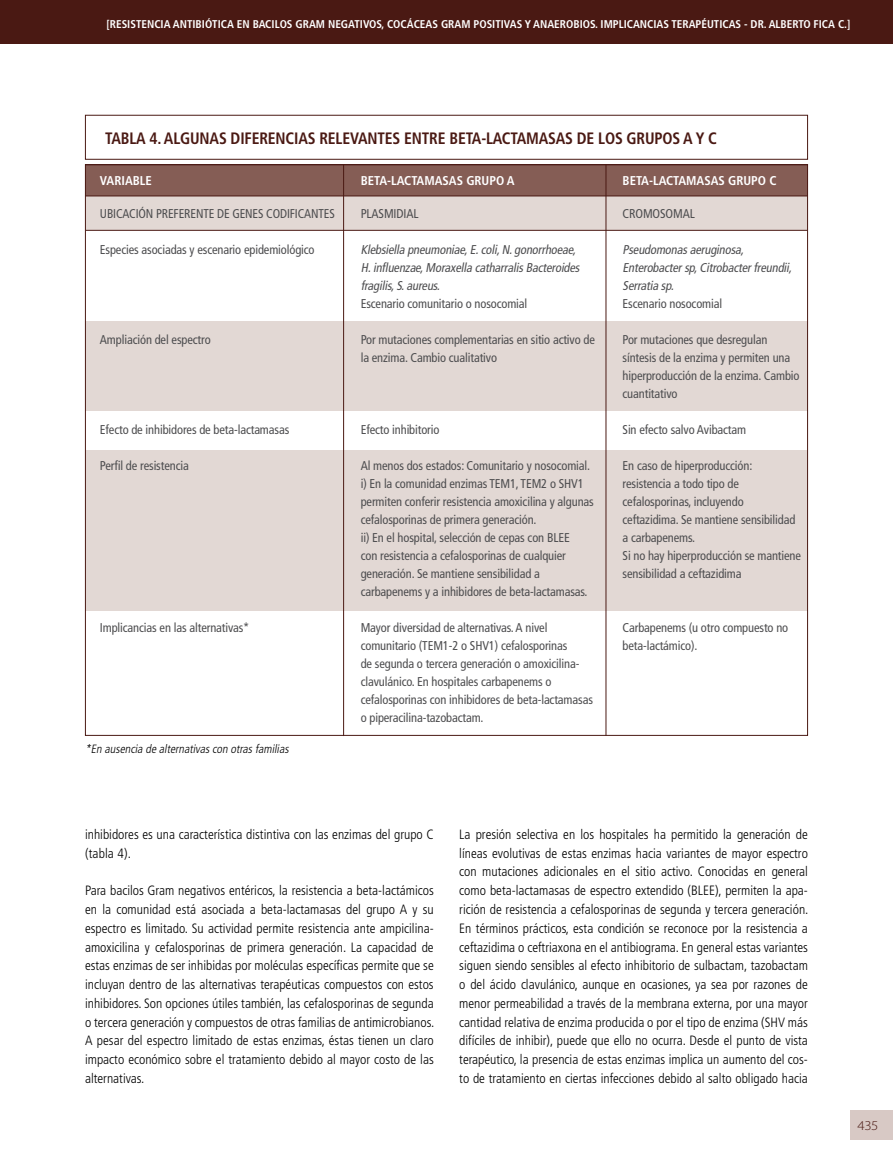
<style>
.page{position:relative;width:893px;height:1170px;background:#fff}
.page>*{position:absolute;margin:0;border:0;box-sizing:border-box;transform-origin:0 0}
.t1{font:700 condensed 16.5px "Frutiger";letter-spacing:-.01em;color:#4a1913;scale:.95 1}
.t2{font:300 condensed 13.5px/18.8px "Frutiger";color:#000;text-align:justify}
.t3{font:300 13.5px "Myriad Pro";color:#4a1913;scale:1.1 1}
.t4{font:condensed 12.75px/18px "Frutiger";letter-spacing:-.01em;color:#4d4d4f}
.t5{font:italic condensed 12.75px/18px "Frutiger";color:#4d4d4f}
.t6{font:700 condensed 12.75px "Frutiger";color:#fff}
.t7{font:condensed 12.75px "Frutiger";letter-spacing:-.01em;color:#4d4d4f;scale:.96 1}
.t8{font:italic 300 condensed 12px "Frutiger";color:#000}
.t9{font:700 condensed 11.25px "Frutiger";color:#fff}
</style>
<div class="page">
<div style="left:850px;top:1110px;width:43px;height:30px;background:#d8c9c5"></div>
<div style="left:0;top:0;width:893px;height:44px;background:#4a1913"></div>
<div style="left:85px;top:194px;width:722px;height:36px;background:#e2d8d4"></div>
<div style="left:85px;top:321px;width:722px;height:90px;background:#e2d8d4"></div>
<div style="left:85px;top:450px;width:722px;height:161px;background:#e2d8d4"></div>
<div style="left:85px;top:164px;width:722px;height:31px;background:#855d55"></div>
<div style="left:85px;top:115px;width:723px;height:45px;border:1px solid #4a1913"></div>
<hr style="left:343px;top:164px;width:1px;height:572px;background:#4a1913">
<hr style="left:86px;top:230px;width:721px;height:1px;background:#4a1913">
<hr style="left:606px;top:164px;width:1px;height:571px;background:#4a1913">
<hr style="left:85px;top:164px;width:722px;height:1px;background:#4a1913">
<hr style="left:85px;top:195px;width:722px;height:1px;background:#4a1913">
<p class="t9" style="left:106px;top:17px;width:16px">[RESISTENCIA</p>
<p class="t9" style="left:173px;top:17px;width:7px">ANTI</p>
<p class="t9" style="left:196px;top:17px;width:13px">BIÓTICA</p>
<p class="t9" style="left:237px;top:17px;width:29px">EN BACILOS</p>
<p class="t9" style="left:296px;top:17px;width:16px">GRAM</p>
<p class="t9" style="left:328px;top:17px;width:7px">NEGATIVOS</p>
<p class="t9" style="left:382px;top:17px;width:39px">, COCÁCEAS</p>
<p class="t9" style="left:441px;top:17px;width:16px">GRAM</p>
<p class="t9" style="left:474px;top:17px;width:13px">POSITIVAS</p>
<p class="t9" style="left:525px;top:17px;width:17px">Y ANAERO</p>
<p class="t9" style="left:573px;top:17px;width:52px">BIOS. IMPLICANCIAS</p>
<p class="t9" style="left:671px;top:17px;width:7px">TERA</p>
<p class="t9" style="left:696px;top:17px;width:18px">PÉUTICAS</p>
<p class="t9" style="left:744px;top:17px;width:50px">- DR. ALBERTO</p>
<p class="t9" style="left:814px;top:17px;width:12px">FICA</p>
<p class="t9" style="left:838px;top:17px;width:14px">C.]</p>
<p class="t1" style="left:105px;top:129px;width:82px">TABLA 4. ALGUNAS</p>
<p class="t1" style="left:231px;top:129px;width:9px">DIFERENCIAS</p>
<p class="t1" style="left:319px;top:129px;width:10px">RELEVANTES</p>
<p class="t1" style="left:404px;top:129px;width:10px">ENTRE</p>
<p class="t1" style="left:449px;top:129px;width:49px">BETA-LACTAMASAS</p>
<p class="t1" style="left:577px;top:129px;width:32px">DE LOS</p>
<p class="t1" style="left:627px;top:129px;width:96px">GRUPOS A Y C</p>
<p class="t6" style="left:100px;top:173px;width:15px">VARIA</p>
<p class="t6" style="left:133px;top:173px;width:14px">BLE</p>
<p class="t6" style="left:361px;top:173px;width:8px">BETA</p>
<p class="t6" style="left:387px;top:173px;width:13px">-LACTAMASAS</p>
<p class="t6" style="left:466px;top:173px;width:50px">GRUPO A</p>
<p class="t6" style="left:623px;top:173px;width:8px">BETA</p>
<p class="t6" style="left:649px;top:173px;width:13px">-LACTAMASAS</p>
<p class="t6" style="left:728px;top:173px;width:50px">GRUPO C</p>
<p class="t7" style="left:100px;top:206px;width:14px">Ubicaci</p>
<p class="t7" style="left:139px;top:206px;width:26px">ón preferente</p>
<p class="t7" style="left:217px;top:206px;width:24px">de genes</p>
<p class="t7" style="left:266px;top:206px;width:21px">codificantes</p>
<p class="t4" style="left:100px;top:240px;width:216px">Especies asociadas y escenario epidemiológico</p>
<p class="t4" style="left:100px;top:330px;width:112px">Ampliación del espectro</p>
<p class="t4" style="left:100px;top:420px;width:191px">Efecto de inhibidores de beta-lactamasas</p>
<p class="t4" style="left:100px;top:456px;width:90px">Perfil de resistencia</p>
<p class="t4" style="left:100px;top:618px;width:151px">Implicancias en las alternativas*</p>
<p class="t8" style="left:85px;top:742px;width:207px">*En ausencia de alternativascon otrasfamilias</p>
<p class="t4" style="left:361px;top:204px;width:13px">Plasmidial</p>
<p class="t5" style="left:361px;top:240px;width:223px">Klebsiella pneumoniae,E.coli,N.gonorrhoeae,<br>H.influenzae,Moraxella catharralisBacteroides fragilis,S.aureus.</p>
<p class="t4" style="left:361px;top:294px;width:168px">Escenario comunitario o nosocomial</p>
<p class="t4" style="left:361px;top:330px;width:236px">Por mutaciones complementarias en sitio activo de la enzima. Cambio cualitativo</p>
<p class="t4" style="left:361px;top:420px;width:80px">Efecto inhibitorio</p>
<p class="t4" style="left:361px;top:456px;width:235px">Al menos dos estados: Comunitario y nosocomial. i) En la comunidad enzimas TEM1, TEM2 o SHV1 permiten conferir resistencia amoxicilina y algunas cefalosporinas de primera generación.<br>ii) En el hospital, selección de cepas con BLEE<br>con resistencia a cefalosporinas de cualquier generación. Se mantiene sensibilidad a carbapenems y a inhibidores de beta-lactamasas.</p>
<p class="t4" style="left:361px;top:618px;width:234px">Mayor diversidad de alternativas. A nivel comunitario (TEM1-2 o SHV1) cefalosporinas<br>de segunda o tercera generación o amoxicilina&shy;clavulánico. En hospitales carbapenems o cefalosporinas con inhibidores de beta-lactamasas o piperacilina-tazobactam.</p>
<p class="t4" style="left:623px;top:204px;width:59px">Cromosomal</p>
<p class="t5" style="left:623px;top:240px;width:173px">Pseudomonasaeruginosa,<br>Enterobactersp,Citrobacterfreundii,<br>Serratia sp.</p>
<p class="t4" style="left:623px;top:294px;width:101px">Escenario nosocomial</p>
<p class="t4" style="left:623px;top:330px;width:178px">Por mutaciones que desregulan síntesis de la enzima y permiten una hiperproducción de la enzima. Cambio cuantitativo</p>
<p class="t4" style="left:623px;top:420px;width:125px">Sin efecto salvo Avibactam</p>
<p class="t4" style="left:623px;top:456px;width:180px">En caso de hiperproducción: resistencia a todo tipo de cefalosporinas, incluyendo ceftazidima. Se mantiene sensibilidad a carbapenems.<br>Si no hay hiperproducción se mantiene sensibilidad a ceftazidima</p>
<p class="t4" style="left:623px;top:618px;width:167px">Carbapenems (u otro compuesto no beta-lactámico).</p>
<p class="t2" style="left:85px;top:825px;width:350px">inhibidores es una característica distintiva con las enzimas del grupo C (tabla 4).</p>
<p class="t2" style="left:85px;top:881px;width:351px">Para bacilos Gram negativos entéricos, la resistencia a beta-lactámicos en la comunidad está asociada a beta-lactamasas del grupo A y su espectro es limitado. Su actividad permite resistencia ante ampicilina&shy;amoxicilina y cefalosporinas de primera generación. La capacidad de estas enzimas de ser inhibidas por moléculas específicas permite que se incluyan dentro de las alternativas terapéuticas compuestos con estos inhibidores. Son opciones útiles también, las cefalosporinas de segunda o tercera generación y compuestos de otras familias de antimicrobianos.<br>A pesar del espectro limitado de estas enzimas, éstas tienen un claro impacto económico sobre el tratamiento debido al mayor costo de las alternativas.</p>
<p class="t2" style="left:459px;top:825px;width:351px">La presión selectiva en los hospitales ha permitido la generación de líneas evolutivas de estas enzimas hacia variantes de mayor espectro con mutaciones adicionales en el sitio activo. Conocidas en general como beta-lactamasas de espectro extendido (BLEE), permiten la apa&shy;rición de resistencia a cefalosporinas de segunda y tercera generación.<br>En términos prácticos, esta condición se reconoce por la resistencia a ceftazidima o ceftriaxona en el antibiograma. En general estas variantes siguen siendo sensibles al efecto inhibitorio de sulbactam, tazobactam o del ácido clavulánico, aunque en ocasiones, ya sea por razones de menor permeabilidad a través de la membrana externa, por una mayor cantidad relativa de enzima producida o por el tipo de enzima (SHV más difíciles de inhibir), puede que ello no ocurra. Desde el punto de vista terapéutico, la presencia de estas enzimas implica un aumento del cos&shy;to de tratamiento en ciertas infecciones debido al salto obligado hacia</p>
<p class="t3" style="left:857px;top:1117px;width:21px">435</p>
</div>
